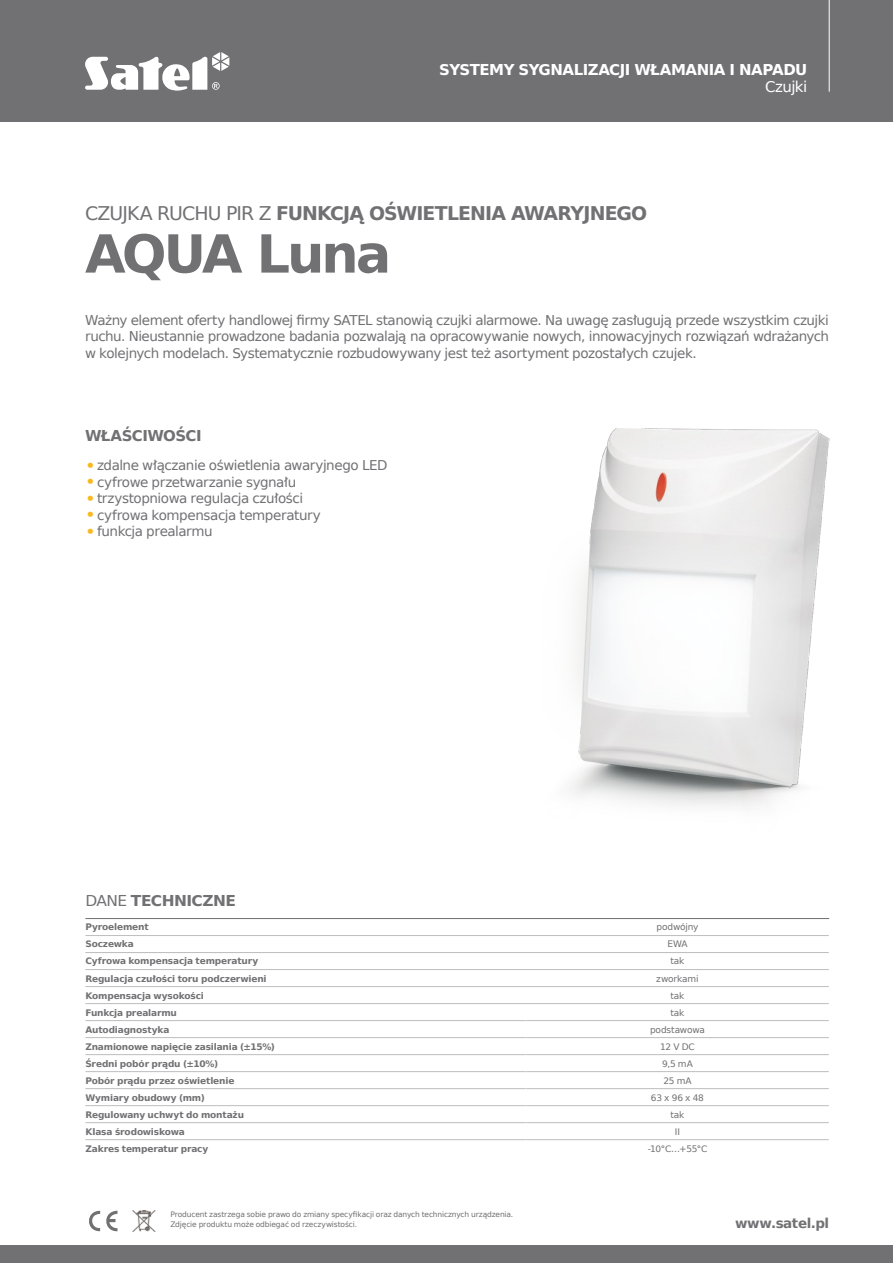
<style>
.page{position:relative;width:893px;height:1263px;background:#fff}
.page>*{position:absolute;margin:0;border:0;box-sizing:border-box;transform-origin:0 0}
.t1{font:700 52.5px "Prima Sans EU";letter-spacing:-.06em;color:#717073}
.t2{font:700 18.9px "Prima Sans EU";letter-spacing:-.05em;color:#717073}
.t3{font:700 15px "Prima Sans EU";letter-spacing:-.035em;color:#fff}
.t4{font:700 15px "Prima Sans EU";letter-spacing:-.04em;color:#717073}
.t5{font:15px "Prima Sans EU";letter-spacing:-.04em;color:#fff}
.t6{font:13.5px/16.5px "Prima Sans EU";letter-spacing:-.03em;color:#717073;text-align:justify}
.t7{font:700 13.5px "Prima Sans EU";letter-spacing:-.03em;color:#717073}
.t8{font:700 9px "Prima Sans EU";letter-spacing:-.02em;color:#717073}
.t9{font:9px "Prima Sans EU";letter-spacing:-.02em;color:#717073}
.t10{font:7.5px/10.5px "Prima Sans EU";letter-spacing:-.015em;color:#717073}
.s1{font-weight:400}
.s2{font-size:18px;color:#fab81c}
</style>
<div class="page">
<div style="left:0;top:0;width:893px;height:121px;background:#717073"></div>
<svg style="left:85px;top:52px;width:144px;height:39px"></svg>
<hr style="left:829px;top:0;width:1px;height:92px;background:#fff">
<img style="left:132px;top:1210px;width:24px;height:22px">
<svg style="left:89px;top:1210px;width:28px;height:22px"></svg>
<div style="left:0;top:1245px;width:893px;height:18px;background:#717073"></div>
<img style="left:570px;top:428px;width:259px;height:379px">
<hr style="left:526px;top:1020px;width:303px;height:1px;background:#bcbdbf">
<hr style="left:526px;top:1037px;width:303px;height:1px;background:#bcbdbf">
<hr style="left:526px;top:1054px;width:303px;height:1px;background:#bcbdbf">
<hr style="left:526px;top:1071px;width:303px;height:1px;background:#bcbdbf">
<hr style="left:526px;top:1088px;width:303px;height:1px;background:#bcbdbf">
<hr style="left:526px;top:1105px;width:303px;height:1px;background:#bcbdbf">
<hr style="left:526px;top:1122px;width:303px;height:1px;background:#bcbdbf">
<hr style="left:85px;top:935px;width:441px;height:1px;background:#bcbdbf">
<hr style="left:85px;top:952px;width:441px;height:1px;background:#bcbdbf">
<hr style="left:85px;top:969px;width:441px;height:1px;background:#bcbdbf">
<hr style="left:85px;top:986px;width:441px;height:1px;background:#bcbdbf">
<hr style="left:85px;top:1003px;width:441px;height:1px;background:#bcbdbf">
<hr style="left:85px;top:1020px;width:441px;height:1px;background:#bcbdbf">
<hr style="left:85px;top:1037px;width:441px;height:1px;background:#bcbdbf">
<hr style="left:85px;top:1054px;width:441px;height:1px;background:#bcbdbf">
<hr style="left:85px;top:1071px;width:441px;height:1px;background:#bcbdbf">
<hr style="left:85px;top:1088px;width:441px;height:1px;background:#bcbdbf">
<hr style="left:85px;top:1105px;width:441px;height:1px;background:#bcbdbf">
<hr style="left:85px;top:1122px;width:441px;height:1px;background:#bcbdbf">
<hr style="left:85px;top:1139px;width:441px;height:1px;background:#bcbdbf">
<hr style="left:526px;top:1139px;width:303px;height:1px;background:#bcbdbf">
<hr style="left:526px;top:1003px;width:303px;height:1px;background:#bcbdbf">
<hr style="left:526px;top:935px;width:303px;height:1px;background:#bcbdbf">
<hr style="left:526px;top:952px;width:303px;height:1px;background:#bcbdbf">
<hr style="left:526px;top:969px;width:303px;height:1px;background:#bcbdbf">
<hr style="left:526px;top:986px;width:303px;height:1px;background:#bcbdbf">
<hr style="left:85px;top:918px;width:441px;height:1px;background:#717073">
<hr style="left:526px;top:918px;width:303px;height:1px;background:#717073">
<p class="t3" style="left:439px;top:59px;width:370px">SYSTEMY SYGNALIZACJI WŁAMANIA I NAPADU</p>
<p class="t5" style="left:765px;top:76px;width:44px">Czujki</p>
<h2 class="t2" style="left:85px;top:200px;width:564px"><span class="s1">CZUJKA RUCHU PIR Z</span> FUNKCJĄ OŚWIETLENIA AWARYJNEGO</h2>
<h1 class="t1" style="left:85px;top:217px;width:308px">AQUA Luna</h1>
<p class="t6" style="left:85px;top:311px;width:745px">Ważny element oferty handlowej firmy SATEL stanowią czujki alarmowe. Na uwagę zasługują przede wszystkim czujki ruchu. Nieustannie prowadzone badania pozwalają na opracowywanie nowych, innowacyjnych rozwiązań wdrażanych w kolejnych modelach. Systematycznie rozbudowywany jest też asortyment pozostałych czujek.</p>
<p class="t4" style="left:85px;top:425px;width:118px">WŁAŚCIWOŚCI</p>
<p class="t6" style="left:85px;top:457px;width:304px"><span class="s2">•</span>zdalne włączanie oświetlenia awaryjnego LED</p>
<p class="t6" style="left:85px;top:473px;width:213px"><span class="s2">•</span>cyfrowe przetwarzanie sygnału</p>
<p class="t6" style="left:85px;top:490px;width:220px"><span class="s2">•</span>trzystopniowa regulacja czułości</p>
<p class="t6" style="left:85px;top:506px;width:237px"><span class="s2">•</span>cyfrowa kompensacja temperatury</p>
<p class="t6" style="left:85px;top:523px;width:129px"><span class="s2">•</span>funkcja prealarmu</p>
<p class="t4" style="left:85px;top:890px;width:152px"><span class="s1">DANE</span> TECHNICZNE</p>
<p class="t8" style="left:85px;top:921px;width:65px">Pyroelement</p>
<p class="t9" style="left:656px;top:921px;width:44px">podwójny</p>
<p class="t8" style="left:85px;top:938px;width:50px">Soczewka</p>
<p class="t9" style="left:667px;top:938px;width:22px">EWA</p>
<p class="t8" style="left:85px;top:955px;width:174px">Cyfrowa kompensacja temperatury</p>
<p class="t9" style="left:670px;top:955px;width:16px">tak</p>
<p class="t8" style="left:85px;top:972px;width:183px">Regulacja czułości toru podczerwieni</p>
<p class="t9" style="left:656px;top:972px;width:44px">zworkami</p>
<p class="t8" style="left:85px;top:989px;width:120px">Kompensacja wysokości</p>
<p class="t9" style="left:670px;top:989px;width:16px">tak</p>
<p class="t8" style="left:85px;top:1006px;width:93px">Funkcja prealarmu</p>
<p class="t9" style="left:670px;top:1006px;width:16px">tak</p>
<p class="t8" style="left:85px;top:1023px;width:86px">Autodiagnostyka</p>
<p class="t9" style="left:650px;top:1023px;width:56px">podstawowa</p>
<p class="t8" style="left:85px;top:1040px;width:191px">Znamionowe napięcie zasilania (±15%)</p>
<p class="t9" style="left:660px;top:1040px;width:36px">12 V DC</p>
<p class="t8" style="left:85px;top:1057px;width:134px">Średni pobór prądu (±10%)</p>
<p class="t9" style="left:662px;top:1057px;width:32px">9,5 mA</p>
<p class="t8" style="left:85px;top:1074px;width:151px">Pobór prądu przez oświetlenie</p>
<p class="t9" style="left:663px;top:1074px;width:30px">25 mA</p>
<p class="t8" style="left:85px;top:1091px;width:121px">Wymiary obudowy (mm)</p>
<p class="t9" style="left:651px;top:1091px;width:55px">63 x 96 x 48</p>
<p class="t8" style="left:85px;top:1108px;width:160px">Regulowany uchwyt do montażu</p>
<p class="t9" style="left:670px;top:1108px;width:16px">tak</p>
<p class="t8" style="left:85px;top:1125px;width:101px">Klasa środowiskowa</p>
<p class="t9" style="left:675px;top:1125px;width:7px">II</p>
<p class="t8" style="left:85px;top:1142px;width:124px">Zakres temperatur pracy</p>
<p class="t9" style="left:648px;top:1142px;width:61px">-10°C…+55°C</p>
<p class="t10" style="left:170px;top:1209px;width:344px">Producent zastrzega sobie prawo do zmiany specyfikacji oraz danych technicznych urządzenia.<br>Zdjęcie produktu może odbiegać od rzeczywistości.</p>
<p class="t7" style="left:735px;top:1213px;width:96px">www.satel.pl</p>
</div>
